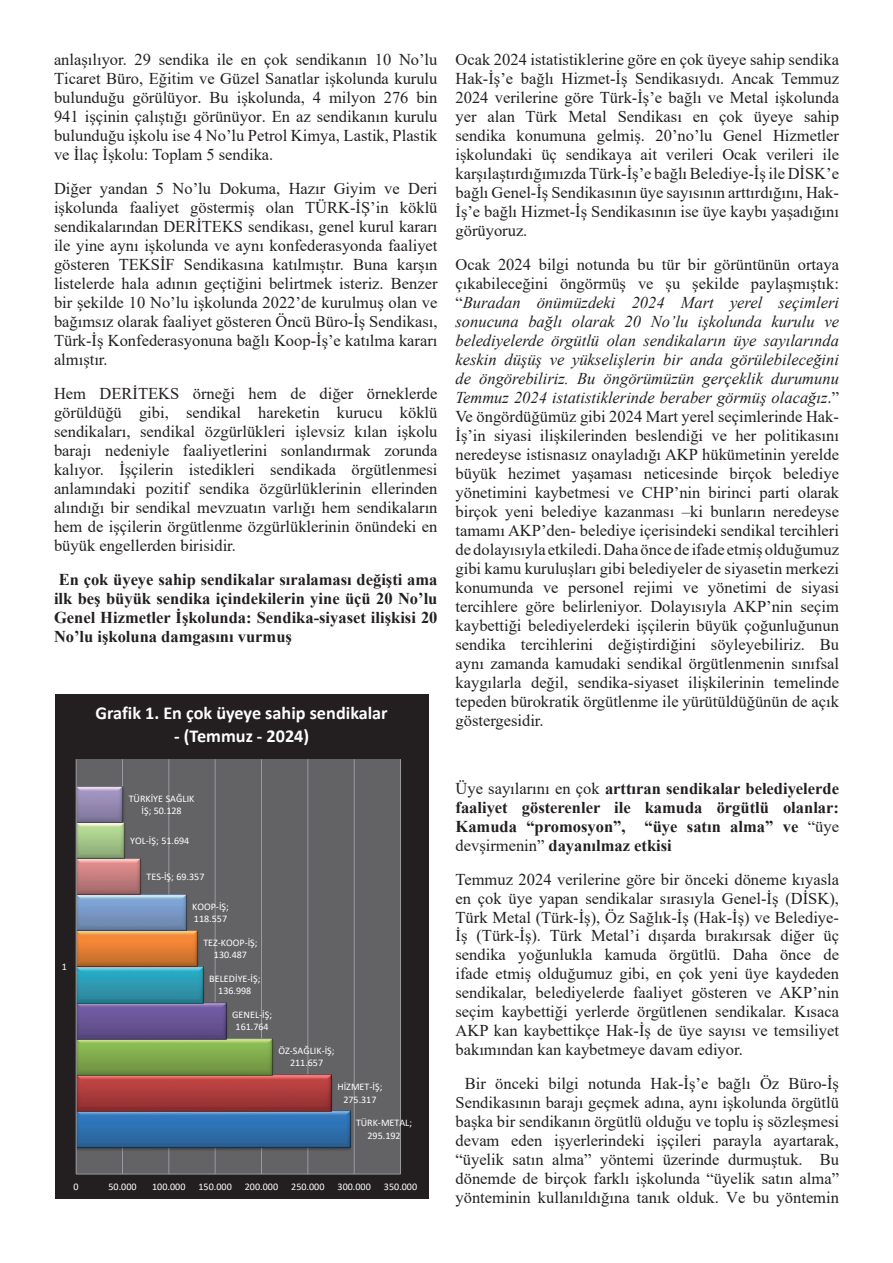
<style>
.page{position:relative;width:893px;height:1263px;background:#fff}
.page>*{position:absolute;margin:0;border:0;box-sizing:border-box;transform-origin:0 0}
.t1{font:700 18.15px "Calibri";color:#fff}
.t2{font:16.5px/19px "Times New Roman";color:#231f20;text-align:justify}
.t3{font:700 16.5px/19px "Times New Roman";color:#231f20;text-align:justify}
.t4{font:10.05px/12.5px "Calibri";color:#fff;text-align:center}
.s1{font-style:italic}
.s2{font-weight:400}
</style>
<div class="page">
<div style="left:55px;top:694px;width:373px;height:505px;background:#231f20"></div>
<div style="left:76px;top:759px;width:324px;height:415px;background:#636366"></div>
<hr style="left:122px;top:759px;width:1px;height:415px;background:#989a9d">
<hr style="left:168px;top:759px;width:1px;height:415px;background:#989a9d">
<hr style="left:215px;top:759px;width:1px;height:415px;background:#989a9d">
<hr style="left:261px;top:759px;width:1px;height:415px;background:#989a9d">
<hr style="left:307px;top:759px;width:1px;height:415px;background:#989a9d">
<hr style="left:354px;top:759px;width:1px;height:415px;background:#989a9d">
<hr style="left:400px;top:759px;width:1px;height:415px;background:#989a9d">
<img style="left:77px;top:1110px;width:274px;height:42px">
<img style="left:203px;top:966px;width:1px;height:36px">
<img style="left:197px;top:930px;width:1px;height:36px">
<img style="left:168px;top:893px;width:19px;height:37px">
<img style="left:124px;top:827px;width:1px;height:31px">
<img style="left:77px;top:1110px;width:273px;height:37px">
<img style="left:77px;top:1074px;width:255px;height:37px">
<img style="left:77px;top:1038px;width:196px;height:37px">
<img style="left:77px;top:1002px;width:149px;height:37px">
<img style="left:77px;top:966px;width:126px;height:37px">
<img style="left:77px;top:930px;width:120px;height:37px">
<img style="left:77px;top:894px;width:109px;height:37px">
<img style="left:77px;top:858px;width:64px;height:37px">
<img style="left:77px;top:786px;width:47px;height:73px">
<hr style="left:76px;top:1174px;width:324px;height:1px;background:#989a9d">
<hr style="left:76px;top:759px;width:1px;height:415px;background:#989a9d">
<p class="t2" style="left:54px;top:50px;width:385px">anlaşılıyor. 29 sendika ile en çok sendikanın 10 No’lu Ticaret Büro, Eğitim ve Güzel Sanatlar işkolunda kurulu bulunduğu görülüyor. Bu işkolunda, 4 milyon 276 bin 941 işçinin çalıştığı görünüyor. En az sendikanın kurulu bulunduğu işkolu ise 4 No’lu Petrol Kimya, Lastik, Plastik ve İlaç İşkolu: Toplam 5 sendika.</p>
<p class="t2" style="left:54px;top:179px;width:385px">Diğer yandan 5 No’lu Dokuma, Hazır Giyim ve Deri işkolunda faaliyet göstermiş olan TÜRK-İŞ’in köklü sendikalarından DERİTEKS sendikası, genel kurul kararı ile yine aynı işkolunda ve aynı konfederasyonda faaliyet gösteren TEKSİF Sendikasına katılmıştır. Buna karşın listelerde hala adının geçtiğini belirtmek isteriz. Benzer bir şekilde 10 No’lu işkolunda 2022’de kurulmuş olan ve bağımsız olarak faaliyet gösteren Öncü Büro-İş Sendikası, Türk-İş Konfederasyonuna bağlı Koop-İş’e katılma kararı almıştır.</p>
<p class="t2" style="left:54px;top:384px;width:385px">Hem DERİTEKS örneği hem de diğer örneklerde görüldüğü gibi, sendikal hareketin kurucu köklü sendikaları, sendikal özgürlükleri işlevsiz kılan işkolu barajı nedeniyle faaliyetlerini sonlandırmak zorunda kalıyor. İşçilerin istedikleri sendikada örgütlenmesi anlamındaki pozitif sendika özgürlüklerinin ellerinden alındığı bir sendikal mevzuatın varlığı hem sendikaların hem de işçilerin örgütlenme özgürlüklerinin önündeki en büyük engellerden birisidir.</p>
<p class="t3" style="left:54px;top:569px;width:385px">En çok üyeye sahip sendikalar sıralaması değişti ama ilk beş büyük sendika içindekilerin yine üçü 20 No’lu Genel Hizmetler İşkolunda: Sendika-siyaset ilişkisi 20<br>No’lu işkoluna damgasını vurmuş</p>
<p class="t1" style="left:96px;top:701px;width:294px">Grafik 1. En çok üyeye sahip sendikalar</p>
<p class="t1" style="left:174px;top:723px;width:136px">- (Temmuz - 2024)</p>
<p class="t4" style="left:129px;top:792px;width:67px">TÜRKİYE SAĞLIK<br>İŞ; 50.128</p>
<p class="t4" style="left:130px;top:834px;width:61px">YOL-İŞ; 51.694</p>
<p class="t4" style="left:147px;top:870px;width:59px">TES-İŞ; 69.357</p>
<p class="t4" style="left:192px;top:900px;width:38px;text-align:left">KOOP-İŞ;<br>118.557</p>
<p class="t4" style="left:62px;top:960px;width:7px">1</p>
<p class="t4" style="left:203px;top:936px;width:56px">TEZ-KOOP-İŞ;<br>130.487</p>
<p class="t4" style="left:209px;top:972px;width:53px">BELEDİYE-İŞ;<br>136.998</p>
<p class="t4" style="left:232px;top:1008px;width:41px">GENEL-İŞ;<br>161.764</p>
<p class="t4" style="left:279px;top:1044px;width:58px">ÖZ-SAĞLIK-İŞ;<br>211.657</p>
<p class="t4" style="left:337px;top:1080px;width:46px">HİZMET-İŞ;<br>275.317</p>
<p class="t4" style="left:356px;top:1116px;width:58px">TÜRK-METAL;<br>295.192</p>
<p class="t4" style="left:74px;top:1180px;width:7px">0</p>
<p class="t4" style="left:108px;top:1180px;width:30px">50.000</p>
<p class="t4" style="left:152px;top:1180px;width:35px">100.000</p>
<p class="t4" style="left:199px;top:1180px;width:35px">150.000</p>
<p class="t4" style="left:245px;top:1180px;width:35px">200.000</p>
<p class="t4" style="left:291px;top:1180px;width:35px">250.000</p>
<p class="t4" style="left:338px;top:1180px;width:35px">300.000</p>
<p class="t4" style="left:384px;top:1180px;width:35px">350.000</p>
<p class="t2" style="left:455px;top:50px;width:385px">Ocak 2024 istatistiklerine göre en çok üyeye sahip sendika Hak-İş’e bağlı Hizmet-İş Sendikasıydı. Ancak Temmuz 2024 verilerine göre Türk-İş’e bağlı ve Metal işkolunda yer alan Türk Metal Sendikası en çok üyeye sahip sendika konumuna gelmiş. 20’no’lu Genel Hizmetler işkolundaki üç sendikaya ait verileri Ocak verileri ile karşılaştırdığımızda Türk-İş’e bağlı Belediye-İş ile DİSK’e bağlı Genel-İş Sendikasının üye sayısının arttırdığını, Hak-İş’e bağlı Hizmet-İş Sendikasının ise üye kaybı yaşadığını görüyoruz.</p>
<p class="t2" style="left:455px;top:255px;width:385px">Ocak 2024 bilgi notunda bu tür bir görüntünün ortaya çıkabileceğini öngörmüş ve şu şekilde paylaşmıştık: “<span class="s1">Buradan önümüzdeki 2024 Mart yerel seçimleri sonucuna bağlı olarak 20 No’lu işkolunda kurulu ve belediyelerde örgütlü olan sendikaların üye sayılarında keskin düşüş ve yükselişlerin bir anda görülebileceğini de öngörebiliriz. Bu öngörümüzün gerçeklik durumunu Temmuz 2024 istatistiklerinde beraber görmüş olacağız</span>.” Ve öngördüğümüz gibi 2024 Mart yerel seçimlerinde Hak-İş’in siyasi ilişkilerinden beslendiği ve her politikasını neredeyse istisnasız onayladığı AKP hükümetinin yerelde büyük hezimet yaşaması neticesinde birçok belediye yönetimini kaybetmesi ve CHP’nin birinci parti olarak birçok yeni belediye kazanması –ki bunların neredeyse tamamı AKP’den- belediye içerisindeki sendikal tercihleri de dolayısıyla etkiledi. Daha önce de ifade etmiş olduğumuz gibi kamu kuruluşları gibi belediyeler de siyasetin merkezi konumunda ve personel rejimi ve yönetimi de siyasi tercihlere göre belirleniyor. Dolayısıyla AKP’nin seçim kaybettiği belediyelerdeki işçilerin büyük çoğunluğunun sendika tercihlerini değiştirdiğini söyleyebiliriz. Bu aynı zamanda kamudaki sendikal örgütlenmenin sınıfsal kaygılarla değil, sendika-siyaset ilişkilerinin temelinde tepeden bürokratik örgütlenme ile yürütüldüğünün de açık göstergesidir.</p>
<p class="t3" style="left:455px;top:778px;width:385px"><span class="s2">Üye sayılarını en çok</span> arttıran sendikalar belediyelerde faaliyet gösterenler ile kamuda örgütlü olanlar:<br>Kamuda “promosyon”, “üye satın alma” ve <span class="s2">“üye devşirmenin”</span> dayanılmaz etkisi</p>
<p class="t2" style="left:455px;top:869px;width:385px">Temmuz 2024 verilerine göre bir önceki döneme kıyasla en çok üye yapan sendikalar sırasıyla Genel-İş (DİSK), Türk Metal (Türk-İş), Öz Sağlık-İş (Hak-İş) ve Belediye-İş (Türk-İş). Türk Metal’i dışarda bırakırsak diğer üç sendika yoğunlukla kamuda örgütlü. Daha önce de ifade etmiş olduğumuz gibi, en çok yeni üye kaydeden sendikalar, belediyelerde faaliyet gösteren ve AKP’nin seçim kaybettiği yerlerde örgütlenen sendikalar. Kısaca AKP kan kaybettikçe Hak-İş de üye sayısı ve temsiliyet bakımından kan kaybetmeye davam ediyor.</p>
<p class="t2" style="left:455px;top:1074px;width:385px;text-align:center">Bir önceki bilgi notunda Hak-İş’e bağlı Öz Büro-İş Sendikasının barajı geçmek adına, aynı işkolunda örgütlü başka bir sendikanın örgütlü olduğu ve toplu iş sözleşmesi devam eden işyerlerindeki işçileri parayla ayartarak, “üyelik satın alma” yöntemi üzerinde durmuştuk. Bu dönemde de birçok farklı işkolunda “üyelik satın alma” yönteminin kullanıldığına tanık olduk. Ve bu yöntemin</p>
</div>
